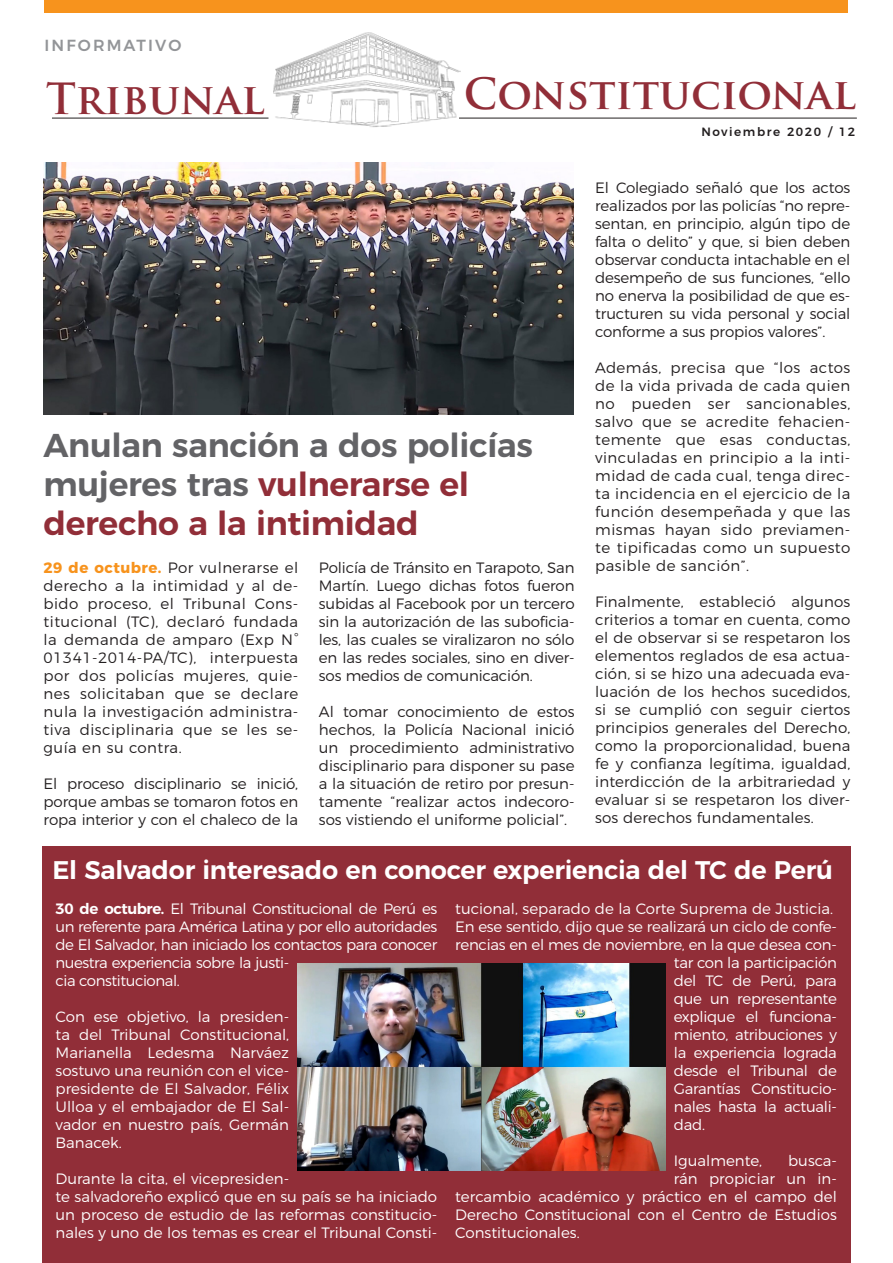
<style>
.page{position:relative;width:893px;height:1263px;background:#fff}
.page>*{position:absolute;margin:0;border:0;box-sizing:border-box;transform-origin:0 0}
.t1{font:700 42px "Trajan Pro";color:#912e38}
.t2{font:600 33px/39px "Montserrat";letter-spacing:-.01em;color:#636366}
.t3{font:600 25.5px "Montserrat";letter-spacing:-.01em;color:#fff}
.t4{font:500 16.05px "Montserrat";letter-spacing:.13em;color:#939598}
.t5{font:300 15px/18px "Montserrat";color:#231f20;text-align:justify}
.t6{font:300 15px/18px "Montserrat";letter-spacing:-.02em;color:#fff}
.t7{font:300 15px/18px "Montserrat";color:#fff}
.t8{font:500 12px "Montserrat";letter-spacing:.13em;color:#231f20}
.s1{color:#912e38}
.s2{font-weight:700;color:#f7931d}
.s3{font-weight:600}
</style>
<div class="page">
<div style="left:42px;top:846px;width:808px;height:417px;background:#912e38"></div>
<img style="left:273px;top:32px;width:189px;height:95px">
<hr style="left:459px;top:118px;width:398px;height:1px;background:#231f20">
<hr style="left:52px;top:118px;width:216px;height:1px;background:#231f20">
<div style="left:44px;top:0;width:803px;height:13px;background:#f7931d"></div>
<img style="left:43px;top:163px;width:530px;height:251px">
<img style="left:298px;top:964px;width:367px;height:207px">
<p class="t4" style="left:45px;top:32px;width:138px">INFORMATIVO</p>
<p class="t1" style="left:46px;top:72px;width:220px">Tribunal</p>
<p class="t1" style="left:464px;top:68px;width:394px">Constitucional</p>
<p class="t8" style="left:701px;top:122px;width:155px">Noviembre 2020 / 12</p>
<p class="t2" style="left:44px;top:423px;width:491px">Anulan sanción a dos policías mujeres tras <span class="s1">vulnerarse el derecho a la intimidad</span></p>
<p class="t5" style="left:44px;top:557px;width:256px"><span class="s2">29 de octubre.</span> Por vulnerarse el derecho a la intimidad y al de&shy;bido proceso, el Tribunal Cons&shy;titucional (TC), declaró fundada la demanda de amparo (Exp N° 01341-2014-PA/TC), interpuesta por dos policías mujeres, quie&shy;nes solicitaban que se declare nula la investigación administra&shy;tiva disciplinaria que se les se&shy;guía en su contra.</p>
<p class="t5" style="left:44px;top:773px;width:256px">El proceso disciplinario se inició, porque ambas se tomaron fotos en ropa interior y con el chaleco de la</p>
<p class="t5" style="left:319px;top:557px;width:257px">Policía de Tránsito en Tarapoto, San Martín. Luego dichas fotos fueron subidas al Facebook por un tercero sin la autorización de las suboficia&shy;les, las cuales se viralizaron no sólo en las redes sociales, sino en diver&shy;sos medios de comunicación.</p>
<p class="t5" style="left:319px;top:701px;width:257px">Al tomar conocimiento de estos hechos, la Policía Nacional inició un procedimiento administrativo disciplinario para disponer su pase a la situación de retiro por presun&shy;tamente “realizar actos indecoro&shy;sos vistiendo el uniforme policial”.</p>
<p class="t5" style="left:595px;top:177px;width:257px">El Colegiado señaló que los actos realizados por las policías “no repre&shy;sentan, en principio, algún tipo de falta o delito” y que, si bien deben observar conducta intachable en el desempeño de sus funciones, “ello no enerva la posibilidad de que es&shy;tructuren su vida personal y social conforme a sus propios valores”.</p>
<p class="t5" style="left:595px;top:357px;width:257px">Además, precisa que “los actos de la vida privada de cada quien no pueden ser sancionables, salvo que se acredite fehacien&shy;temente que esas conductas, vinculadas en principio a la inti&shy;midad de cada cual, tenga direc&shy;ta incidencia en el ejercicio de la función desempeñada y que las mismas hayan sido previamen&shy;te tipificadas como un supuesto pasible de sanción”.</p>
<p class="t5" style="left:595px;top:591px;width:257px">Finalmente, estableció algunos criterios a tomar en cuenta, como el de observar si se respetaron los elementos reglados de esa actua&shy;ción, si se hizo una adecuada eva&shy;luación de los hechos sucedidos, si se cumplió con seguir ciertos principios generales del Derecho, como la proporcionalidad, buena fe y confianza legítima, igualdad, interdicción de la arbitrariedad y evaluar si se respetaron los diver&shy;sos derechos fundamentales.</p>
<p class="t3" style="left:53px;top:849px;width:782px">El Salvador interesado en conocer experiencia del TC de Perú</p>
<p class="t6" style="left:56px;top:899px;width:383px"><span class="s3">30 de octubre.</span> El Tribunal Constitucional de Perú es un referente para América Latina y por ello autoridades de El Salvador, han iniciado los contactos para conocer nuestra experiencia sobre la justi-<br>cia constitucional.</p>
<p class="t6" style="left:56px;top:1007px;width:235px;text-align:justify">Con ese objetivo, la presiden&shy;ta del Tribunal Constitucional, Marianella Ledesma Narváez sostuvo una reunión con el vice&shy;presidente de El Salvador, Félix Ulloa y el embajador de El Sal&shy;vador en nuestro país, Germán Banacek.</p>
<p class="t7" style="left:56px;top:1169px;width:383px">Durante la cita, el vicepresiden-<br>te salvadoreño explicó que en su país se ha iniciado un proceso de estudio de las reformas constitucio&shy;nales y uno de los temas es crear el Tribunal Consti-</p>
<p class="t7" style="left:455px;top:899px;width:379px">tucional, separado de la Corte Suprema de Justicia.</p>
<p class="t6" style="left:455px;top:917px;width:383px">En ese sentido, dijo que se realizará un ciclo de confe-</p>
<p class="t6" style="left:455px;top:935px;width:383px">rencias en el mes de noviembre, en la que desea con-</p>
<p class="t6" style="left:674px;top:953px;width:164px">tar con la participación</p>
<p class="t6" style="left:674px;top:971px;width:165px">del TC de Perú, para</p>
<p class="t6" style="left:674px;top:989px;width:164px">que un representante</p>
<p class="t6" style="left:674px;top:1007px;width:164px">explique el funciona-</p>
<p class="t6" style="left:674px;top:1025px;width:164px">miento, atribuciones y</p>
<p class="t6" style="left:674px;top:1043px;width:164px">la experiencia lograda</p>
<p class="t6" style="left:674px;top:1061px;width:164px">desde el Tribunal de</p>
<p class="t6" style="left:674px;top:1079px;width:164px">Garantías Constitucio-</p>
<p class="t6" style="left:674px;top:1097px;width:164px">nales hasta la actuali-</p>
<p class="t6" style="left:674px;top:1115px;width:33px">dad.</p>
<p class="t7" style="left:674px;top:1151px;width:90px">Igualmente,</p>
<p class="t6" style="left:788px;top:1151px;width:50px">busca-</p>
<p class="t7" style="left:674px;top:1169px;width:164px">rán propiciar un in-</p>
<p class="t7" style="left:455px;top:1187px;width:383px">tercambio académico y práctico en el campo del</p>
<p class="t7" style="left:455px;top:1205px;width:383px">Derecho Constitucional con el Centro de Estudios</p>
<p class="t7" style="left:455px;top:1223px;width:126px">Constitucionales.</p>
</div>
